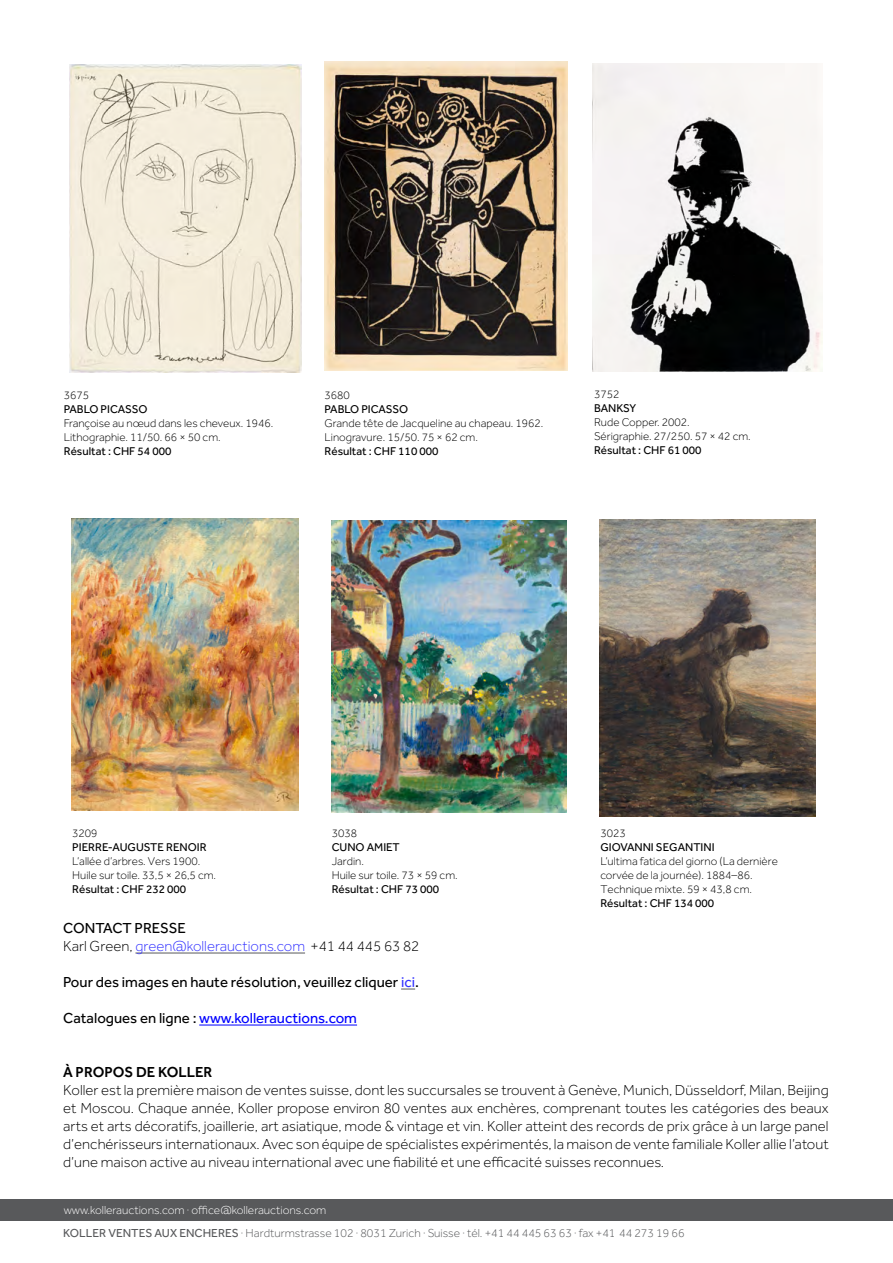
<style>
.page{position:relative;width:893px;height:1263px;background:#fff}
.page>*{position:absolute;margin:0;border:0;box-sizing:border-box;transform-origin:0 0}
.t1{font:300 15px/18px "Effra";color:#000;text-align:justify}
.t2{font:300 15px/18px "Effra";color:#33f}
.t3{font:15px "Effra";color:#000}
.t4{font:15px "Effra";color:#00f}
.t5{font:500 15px "Effra";color:#000}
.t6{font:300 12px "Effra";color:#58595b}
.t7{font:300 12px "Effra";color:#fff}
.t8{font:300 11.7px/14px "Effra";color:#000}
.t9{font:11.7px "Effra";color:#000}
.s1{font-weight:400;color:#000}
.s2{color:#000}
.s3{color:#33f}
.s4{font-weight:400}
</style>
<div class="page">
<div style="left:0;top:1199px;width:893px;height:22px;background:#58595b"></div>
<hr style="left:135px;top:953px;width:170px;height:1px;background:#58595b">
<svg style="left:401px;top:989px;width:14px;height:1px"></svg>
<hr style="left:199px;top:1025px;width:158px;height:1px;background:#00f">
<img style="left:593px;top:64px;width:229px;height:307px">
<img style="left:325px;top:62px;width:243px;height:309px">
<img style="left:332px;top:521px;width:234px;height:291px">
<img style="left:72px;top:519px;width:226px;height:292px">
<img style="left:70px;top:64px;width:232px;height:309px">
<img style="left:600px;top:520px;width:215px;height:297px">
<p class="t8" style="left:64px;top:388px;width:27px">3675</p>
<p class="t9" style="left:64px;top:402px;width:85px">PABLO PICASSO</p>
<p class="t8" style="left:64px;top:416px;width:211px">Françoise au nœud dans les cheveux. 1946.<br>Lithographie. 11/50. 66 × 50 cm.</p>
<p class="t9" style="left:64px;top:444px;width:109px">Résultat : CHF 54 000</p>
<p class="t8" style="left:325px;top:388px;width:27px">3680</p>
<p class="t9" style="left:325px;top:402px;width:85px">PABLO PICASSO</p>
<p class="t8" style="left:325px;top:416px;width:220px">Grande tête de Jacqueline au chapeau. 1962.<br>Linogravure. 15/50. 75 × 62 cm.</p>
<p class="t9" style="left:325px;top:444px;width:115px">Résultat : CHF 110 000</p>
<p class="t8" style="left:594px;top:387px;width:27px">3752</p>
<p class="t9" style="left:594px;top:402px;width:44px">BANKSY</p>
<p class="t8" style="left:594px;top:415px;width:158px">Rude Copper. 2002.<br>Sérigraphie. 27/250. 57 × 42 cm.</p>
<p class="t9" style="left:594px;top:444px;width:109px">Résultat : CHF 61 000</p>
<p class="t8" style="left:72px;top:826px;width:27px">3209</p>
<p class="t9" style="left:72px;top:840px;width:136px">PIERRE-AUGUSTE RENOIR</p>
<p class="t8" style="left:72px;top:854px;width:145px">L’allée d’arbres. Vers 1900.<br>Huile sur toile. 33,5 × 26,5 cm.</p>
<p class="t9" style="left:72px;top:882px;width:115px">Résultat : CHF 232 000</p>
<p class="t8" style="left:332px;top:826px;width:27px">3038</p>
<p class="t9" style="left:332px;top:840px;width:70px">CUNO AMIET</p>
<p class="t8" style="left:332px;top:854px;width:128px">Jardin.<br>Huile sur toile. 73 × 59 cm.</p>
<p class="t9" style="left:332px;top:882px;width:109px">Résultat : CHF 73 000</p>
<p class="t8" style="left:600px;top:826px;width:27px">3023</p>
<p class="t9" style="left:600px;top:840px;width:116px">GIOVANNI SEGANTINI</p>
<p class="t8" style="left:600px;top:854px;width:179px">L’ultima fatica del giorno (La dernière corvée de la journée). 1884–86.<br>Technique mixte. 59 × 43,8 cm.</p>
<p class="t9" style="left:600px;top:896px;width:115px">Résultat : CHF 134 000</p>
<p class="t2" style="left:63px;top:919px;width:358px"><span class="s1">CONTACT PRESSE<br></span><span class="s2">Karl Green,</span> green@kollerauctions.com <span class="s2">+41 44 445 63 82</span></p>
<p class="t3" style="left:63px;top:973px;width:357px">Pour des images en haute résolution, veuillez cliquer <span class="s3">ici</span>.</p>
<p class="t4" style="left:63px;top:1009px;width:295px"><span class="s2">Catalogues en ligne :</span> www.kollerauctions.com</p>
<p class="t5" style="left:63px;top:1063px;width:151px">À PROPOS DE KOLLER</p>
<p class="t1" style="left:63px;top:1081px;width:767px">Koller est la première maison de ventes suisse, dont les succursales se trouvent à Genève, Munich, Düsseldorf, Milan, Beijing et Moscou. Chaque année, Koller propose environ 80 ventes aux enchères, comprenant toutes les catégories des beaux arts et arts décoratifs, joaillerie, art asiatique, mode &amp; vintage et vin. Koller atteint des records de prix grâce à un large panel d’enchérisseurs internationaux. Avec son équipe de spécialistes expérimentés, la maison de vente familiale Koller allie l’atout d’une maison active au niveau international avec une fiabilité et une efficacité suisses reconnues.</p>
<p class="t7" style="left:64px;top:1203px;width:264px">www.kollerauctions.com · office@kollerauctions.com</p>
<p class="t6" style="left:63px;top:1226px;width:623px"><span class="s4">KOLLER VENTES AUX ENCHERES</span> · Hardturmstrasse 102 · 8031 Zurich · Suisse · tél. +41 44 445 63 63 · fax +41 44 273 19 66</p>
</div>
